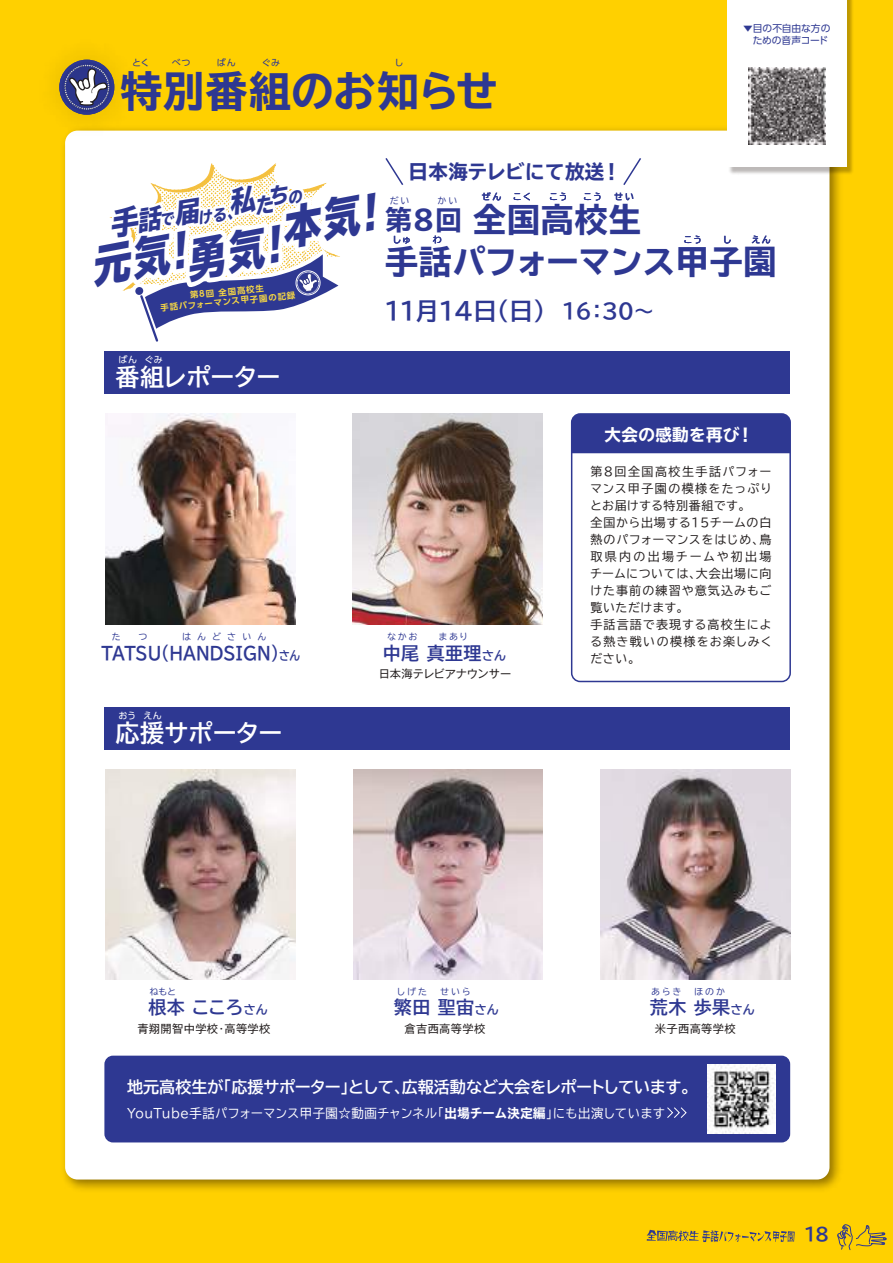
<style>
.page{position:relative;width:893px;height:1263px;background:#ffd000}
.page>*{position:absolute;margin:0;border:0;box-sizing:border-box;transform-origin:0 0}
.t1{font:italic 800 44.85px "TBUD Go Std";color:#2e3892;scale:.86 1}
.t2{font:700 expanded 42px "TBUD Go Std";letter-spacing:.005em;color:#2e3892}
.t3{font:700 expanded 33px/42px "TBUD Go Std";letter-spacing:.025em;color:#2e3892}
.t4{font:700 24px "TBUD Go Std";letter-spacing:-.2em;color:#2e3892}
.t5{font:700 24px "TBUD Go Std";letter-spacing:-.01em;color:#fff}
.t6{font:700 24px "TBUD Go Std";letter-spacing:-.035em;color:#fff}
.t7{font:700 expanded 19.5px "TBUD Go Std";letter-spacing:.025em;color:#2e3892}
.t8{font:700 18px "TBUD Go Std";color:#2e3892}
.t9{font:700 18px "TBUD Go Std";color:#2e3892;scale:.9 1}
.t10{font:700 expanded 16.5px "TBUD Go Std";letter-spacing:.025em;color:#fff}
.t11{font:700 16.05px "TBUD Go Std";letter-spacing:-.005em;color:#fff}
.t12{font:italic 800 15.45px "TBUD Go Std";color:#2e3892;scale:.91 1}
.t13{font:12.75px "TBUD Go Std";letter-spacing:.015em;color:#fff}
.t14{font:12px/17px "TBUD Go Std";letter-spacing:.07em;color:#241f1f}
.t15{font:11.25px "Gothic MB101 Pro";letter-spacing:.03em;color:#241f1f}
.t16{font:11.25px "Gothic MB101 Pro";letter-spacing:-.01em;color:#241f1f}
.t17{font:9.75px/12px "UD Shin Go Pro";letter-spacing:-.01em;color:#2e3892}
.t18{font:9px "TBUD Go Std";letter-spacing:.185em;color:#2e3892}
.t19{font:9px "UD Shin Go Pro";letter-spacing:.05em;color:#2e3892}
.t20{font:9px "UD Shin Go Pro";letter-spacing:.035em;color:#fff}
.t21{font:700 8.4px/10.1px "UD Shin Go Pro De";color:#f9d943;text-align:center}
.s1{font-size:12px}
.s2{font-size:27px}
.s3{font-size:21px}
.s4{font-weight:700;font-stretch:expanded}
</style>
<div class="page">
<img style="left:64px;top:128px;width:776px;height:1062px">
<div style="left:65px;top:131px;width:764px;height:1048px;background:#fff;border-radius:12px"></div>
<img style="left:106px;top:770px;width:190px;height:210px">
<img style="left:353px;top:770px;width:190px;height:210px">
<img style="left:600px;top:770px;width:190px;height:210px">
<div style="left:104px;top:707px;width:686px;height:43px;background:#2e3892"></div>
<div style="left:104px;top:1056px;width:686px;height:86px;background:#2e3892;border-radius:9px"></div>
<div style="left:104px;top:351px;width:686px;height:42px;background:#2e3892"></div>
<img style="left:707px;top:1065px;width:69px;height:68px">
<svg style="left:623px;top:158px;width:18px;height:27px"></svg>
<svg style="left:667px;top:1107px;width:20px;height:11px"></svg>
<img style="left:106px;top:414px;width:190px;height:210px">
<img style="left:352px;top:414px;width:190px;height:210px">
<div style="left:571px;top:413px;width:220px;height:269px;border:2px solid #2e3892;border-radius:9px"></div>
<div style="left:572px;top:414px;width:218px;height:39px;background:#2e3892"></div>
<img style="left:729px;top:0;width:124px;height:175px">
<div style="left:727px;top:0;width:119px;height:167px;background:#fff"></div>
<img style="left:748px;top:68px;width:77px;height:77px">
<svg style="left:647px;top:1230px;width:148px;height:12px"></svg>
<svg style="left:837px;top:1224px;width:50px;height:26px"></svg>
<svg style="left:59px;top:57px;width:346px;height:294px"></svg>
<p class="t19" style="left:132px;top:55px;width:19px">とく</p>
<p class="t19" style="left:172px;top:55px;width:20px">べつ</p>
<p class="t19" style="left:217px;top:55px;width:20px">ばん</p>
<p class="t19" style="left:262px;top:55px;width:20px">ぐみ</p>
<p class="t19" style="left:394px;top:55px;width:10px">し</p>
<h2 class="t2" style="left:121px;top:68px;width:379px">特別番組のお知らせ</h2>
<p class="t17" style="left:743px;top:22px;width:89px">▼目の不自由な方の　ための音声コード</p>
<p class="t12" style="left:136px;top:219px;width:185px;rotate:-9deg"><sup>話</sup>で<sup>届</sup>ける、<sup>私</sup> <sup>ち</sup>の</p>
<h1 class="t1" style="left:87px;top:250px;width:223px;rotate:-11deg">元気!勇気!</h1>
<p class="t21" style="left:159px;top:293px;width:137px;rotate:-6deg">第8回 全国高校生<br>手話パフォーマンス甲子園の記録</p>
<p class="t20" style="left:118px;top:352px;width:46px">ばん ぐみ</p>
<h3 class="t6" style="left:115px;top:357px;width:166px">番組レポーター</h3>
<p class="t18" style="left:112px;top:630px;width:10px">た</p>
<p class="t18" style="left:139px;top:630px;width:10px">つ</p>
<p class="t18" style="left:182px;top:630px;width:86px">はんどさいん</p>
<h3 class="t9" style="left:101px;top:638px;width:223px">TATSU（HANDSIGN）<span class="s1">さん</span></h3>
<p class="t20" style="left:118px;top:708px;width:45px">おう えん</p>
<h3 class="t5" style="left:115px;top:713px;width:169px">応援サポーター</h3>
<h3 class="t7" style="left:408px;top:161px;width:214px">日本海テレビにて放送！</h3>
<p class="t18" style="left:482px;top:189px;width:51px">ぜん こく</p>
<p class="t18" style="left:549px;top:189px;width:20px">こう</p>
<p class="t18" style="left:583px;top:189px;width:20px">こう</p>
<p class="t18" style="left:614px;top:189px;width:21px">せい</p>
<p class="t18" style="left:390px;top:193px;width:21px">だい</p>
<p class="t18" style="left:438px;top:193px;width:21px">かい</p>
<h3 class="t3" style="left:385px;top:200px;width:393px"><span class="s2">第8回</span> 全国高校生<br>手話パフォーマンス甲子園</h3>
<h3 class="t4" style="left:381px;top:291px;width:275px">１１月１4日（日） <span class="s3">１６：３０～</span></h3>
<p class="t18" style="left:392px;top:232px;width:20px">しゅ</p>
<p class="t18" style="left:433px;top:232px;width:10px">わ</p>
<p class="t18" style="left:683px;top:232px;width:20px">こう</p>
<p class="t18" style="left:723px;top:232px;width:10px">し</p>
<p class="t18" style="left:751px;top:232px;width:21px">えん</p>
<p class="t18" style="left:387px;top:630px;width:32px">なかお</p>
<p class="t18" style="left:439px;top:630px;width:31px">まあり</p>
<h3 class="t8" style="left:383px;top:638px;width:125px">中尾 真亜理<span class="s1">さん</span></h3>
<p class="t16" style="left:379px;top:664px;width:134px">日本海テレビアナウンサー</p>
<h3 class="t10" style="left:605px;top:426px;width:151px">大会の感動を再び！</h3>
<p class="t14" style="left:590px;top:463px;width:184px">第８回全国高校生手話パフォーマンス甲子園の模様をたっぷりとお届けする特別番組です。<br>全国から出場する１５チームの白熱のパフォーマンスをはじめ、鳥取県内の出場チームや初出場チームについては、大会出場に向けた事前の練習や意気込みもご覧いただけます。<br>手話言語で表現する高校生による熱き戦いの模様をお楽しみください。</p>
<p class="t18" style="left:149px;top:984px;width:28px">ねもと</p>
<p class="t15" style="left:137px;top:1019px;width:135px">青翔開智中学校・高等学校</p>
<h3 class="t8" style="left:148px;top:993px;width:121px">根本 こころ<span class="s1">さん</span></h3>
<p class="t18" style="left:397px;top:984px;width:32px">しげた</p>
<p class="t18" style="left:440px;top:984px;width:32px">せいら</p>
<p class="t15" style="left:404px;top:1019px;width:82px">倉吉西高等学校</p>
<h3 class="t8" style="left:394px;top:993px;width:106px">繁田 聖宙<span class="s1">さん</span></h3>
<p class="t18" style="left:651px;top:984px;width:32px">あらき</p>
<p class="t18" style="left:694px;top:984px;width:32px">ほのか</p>
<p class="t15" style="left:655px;top:1019px;width:82px">米子西高等学校</p>
<h3 class="t8" style="left:650px;top:993px;width:106px">荒木 歩果<span class="s1">さん</span></h3>
<h3 class="t11" style="left:127px;top:1074px;width:572px">地元高校生が「応援サポーター」として、広報活動など大会をレポートしています。｠</h3>
<p class="t13" style="left:127px;top:1102px;width:539px">YouTube手話パフォーマンス甲子園☆動画チャンネル「<span class="s4">出場チーム決定編</span>」にも出演しています</p>
<h3 class="t8" style="left:803px;top:1220px;width:27px">18</h3>
</div>
